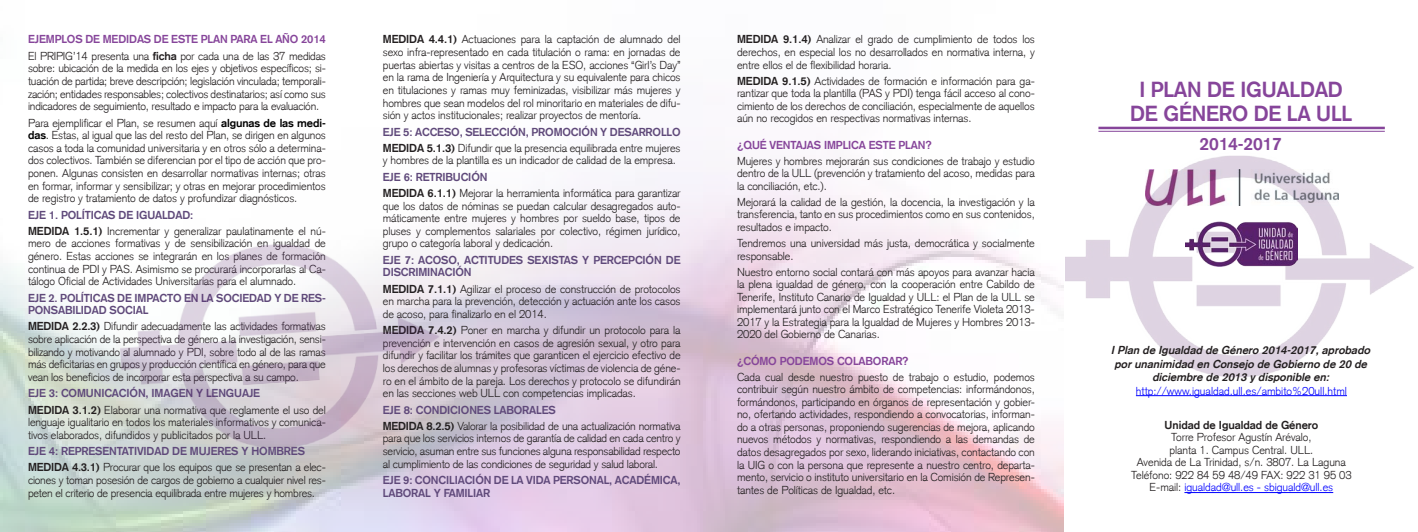
<style>
.page{position:relative;width:1418px;height:532px;background:#fff}
.page>*{position:absolute;margin:0;border:0;box-sizing:border-box;transform-origin:0 0}
.t1{font:700 21.25px "Basic Commercial LT";letter-spacing:-.01em;color:#86459a}
.t2{font:700 17.5px "Basic Commercial LT";letter-spacing:-.01em;color:#86459a}
.t3{font:300 11.25px/12.6px "Basic Commercial LT";letter-spacing:-.01em;color:#231f20;text-align:justify}
.t4{font:700 11.25px/12.6px "Basic Commercial LT";letter-spacing:-.01em;color:#5f497a}
.t5{font:italic 700 11.25px/13.5px "Basic Commercial LT";color:#231f20;text-align:center}
.t6{font:700 11.25px "Basic Commercial LT";letter-spacing:-.01em;color:#86459a}
.t7{font:300 11.25px "Basic Commercial LT";color:#00f}
.t8{font:700 11.25px "Basic Commercial LT";letter-spacing:-.005em;color:#231f20}
.s1{font-weight:700}
.s2{font-weight:700;color:#000}
.s3{color:#000}
.s4{color:#231f20}
</style>
<div class="page">
<img style="left:0;top:170px;width:1063px;height:361px">
<img style="left:1065px;top:155px;width:349px;height:223px">
<hr style="left:1135px;top:395px;width:211px;height:1px;background:#00f">
<hr style="left:1184px;top:492px;width:149px;height:1px;background:#00f">
<img style="left:1185px;top:221px;width:112px;height:45px">
<img style="left:1145px;top:169px;width:193px;height:37px">
<hr style="left:1098px;top:127px;width:286px;height:2px;background:#86459a">
<hr style="left:1098px;top:131px;width:286px;height:1px;background:#86459a">
<img style="left:114px;top:231px;width:339px;height:230px">
<p class="t6" style="left:28px;top:33px;width:299px">EJEMPLOS DE MEDIDAS DE ESTE PLAN PARA EL AÑO 2014</p>
<p class="t3" style="left:28px;top:49px;width:299px">El PRIPIG’14 presenta una <span class="s1">ficha</span> por cada una de las 37 medidas sobre: ubicación de la medida en los ejes y objetivos específicos; si&shy;tuación de partida; breve descripción; legislación vinculada; temporali&shy;zación; entidades responsables; colectivos destinatarios; así como sus indicadores de seguimiento, resultado e impacto para la evaluación.</p>
<p class="t3" style="left:28px;top:116px;width:299px">Para ejemplificar el Plan, se resumen aquí <span class="s2">algunas de las medi&shy;das</span><span class="s3">.</span> Estas, al igual que las del resto del Plan, se dirigen en algunos casos a toda la comunidad universitaria y en otros sólo a determina&shy;dos colectivos. También se diferencian por el tipo de acción que pro&shy;ponen. Algunas consisten en desarrollar normativas internas; otras en formar, informar y sensibilizar; y otras en mejorar procedimientos de registro y tratamiento de datos y profundizar diagnósticos.</p>
<p class="t4" style="left:28px;top:208px;width:167px">EJE 1. POLÍTICAS DE IGUALDAD:</p>
<p class="t3" style="left:28px;top:224px;width:299px"><span class="s1">MEDIDA 1.5.1)</span> Incrementar y generalizar paulatinamente el nú&shy;mero de acciones formativas y de sensibilización en igualdad de género. Estas acciones se integrarán en los planes de formación continua de PDI y PAS. Asimismo se procurará incorporarlas al Ca&shy;tálogo Oficial de Actividades Universitarias para el alumnado.</p>
<p class="t4" style="left:28px;top:291px;width:299px">EJE 2. POLÍTICAS DE IMPACTO EN LA SOCIEDAD Y DE RES-<br>PONSABILIDAD SOCIAL</p>
<p class="t3" style="left:28px;top:320px;width:299px"><span class="s1">MEDIDA 2.2.3)</span> Difundir adecuadamente las actividades formativas sobre aplicación de la perspectiva de género a la investigación, sensi&shy;bilizando y motivando al alumnado y PDI, sobre todo al de las ramas más deficitarias en grupos y producción científica en género, para que vean los beneficios de incorporar esta perspectiva a su campo.</p>
<p class="t4" style="left:28px;top:387px;width:233px">EJE 3: COMUNICACIÓN, IMAGEN Y LENGUAJE</p>
<p class="t3" style="left:28px;top:403px;width:299px"><span class="s1">MEDIDA 3.1.2)</span> Elaborar una normativa que reglamente el uso del lenguaje igualitario en todos los materiales informativos y comunica&shy;tivos elaborados, difundidos y publicitados por la ULL.</p>
<p class="t4" style="left:28px;top:444px;width:278px">EJE 4: REPRESENTATIVIDAD DE MUJERES Y HOMBRES</p>
<p class="t3" style="left:28px;top:461px;width:299px"><span class="s1">MEDIDA 4.3.1)</span> Procurar que los equipos que se presentan a elec&shy;ciones y toman posesión de cargos de gobierno a cualquier nivel res&shy;peten el criterio de presencia equilibrada entre mujeres y hombres.</p>
<p class="t3" style="left:383px;top:33px;width:299px"><span class="s1">MEDIDA 4.4.1)</span> Actuaciones para la captación de alumnado del sexo infra-representado en cada titulación o rama: en jornadas de puertas abiertas y visitas a centros de la ESO, acciones “Girl’s Day” en la rama de Ingeniería y Arquitectura y su equivalente para chicos en titulaciones y ramas muy feminizadas, visibilizar más mujeres y hombres que sean modelos del rol minoritario en materiales de difu&shy;sión y actos institucionales; realizar proyectos de mentoría.</p>
<p class="t4" style="left:383px;top:125px;width:299px">EJE 5: ACCESO, SELECCIÓN, PROMOCIÓN Y DESARROLLO</p>
<p class="t3" style="left:383px;top:142px;width:299px"><span class="s1">MEDIDA 5.1.3)</span> Difundir que la presencia equilibrada entre mujeres y hombres de la plantilla es un indicador de calidad de la empresa.</p>
<p class="t4" style="left:383px;top:170px;width:106px">EJE 6: RETRIBUCIÓN</p>
<p class="t3" style="left:383px;top:187px;width:299px"><span class="s1">MEDIDA 6.1.1)</span> Mejorar la herramienta informática para garantizar que los datos de nóminas se puedan calcular desagregados auto&shy;máticamente entre mujeres y hombres por sueldo base, tipos de pluses y complementos salariales por colectivo, régimen jurídico, grupo o categoría laboral y dedicación.</p>
<p class="t4" style="left:383px;top:253px;width:299px">EJE 7: ACOSO, ACTITUDES SEXISTAS Y PERCEPCIÓN DE<br>DISCRIMINACIÓN</p>
<p class="t3" style="left:383px;top:282px;width:299px"><span class="s1">MEDIDA 7.1.1)</span> Agilizar el proceso de construcción de protocolos en marcha para la prevención, detección y actuación ante los casos de acoso, para finalizarlo en el 2014.</p>
<p class="t3" style="left:383px;top:324px;width:299px"><span class="s1">MEDIDA 7.4.2)</span> Poner en marcha y difundir un protocolo para la prevención e intervención en casos de agresión sexual, y otro para difundir y facilitar los trámites que garanticen el ejercicio efectivo de los derechos de alumnas y profesoras víctimas de violencia de géne&shy;ro en el ámbito de la pareja. Los derechos y protocolo se difundirán en las secciones web ULL con competencias implicadas.</p>
<p class="t4" style="left:383px;top:403px;width:174px">EJE 8: CONDICIONES LABORALES</p>
<p class="t3" style="left:383px;top:419px;width:299px"><span class="s1">MEDIDA 8.2.5)</span> Valorar la posibilidad de una actualización normativa para que los servicios internos de garantía de calidad en cada centro y servicio, asuman entre sus funciones alguna responsabilidad respecto al cumplimiento de las condiciones de seguridad y salud laboral.</p>
<p class="t4" style="left:383px;top:473px;width:299px">EJE 9: CONCILIACIÓN DE LA VIDA PERSONAL, ACADÉMICA,<br>LABORAL Y FAMILIAR</p>
<p class="t3" style="left:737px;top:33px;width:299px"><span class="s1">MEDIDA 9.1.4)</span> Analizar el grado de cumplimiento de todos los derechos, en especial los no desarrollados en normativa interna, y entre ellos el de flexibilidad horaria.</p>
<p class="t3" style="left:737px;top:74px;width:299px"><span class="s1">MEDIDA 9.1.5)</span> Actividades de formación e información para ga&shy;rantizar que toda la plantilla (PAS y PDI) tenga fácil acceso al cono&shy;cimiento de los derechos de conciliación, especialmente de aquellos aún no recogidos en respectivas normativas internas.</p>
<p class="t6" style="left:737px;top:138px;width:196px">¿QUÉ VENTAJAS IMPLICA ESTE PLAN?</p>
<p class="t3" style="left:737px;top:155px;width:299px">Mujeres y hombres mejorarán sus condiciones de trabajo y estudio dentro de la ULL (prevención y tratamiento del acoso, medidas para la conciliación, etc.).</p>
<p class="t3" style="left:737px;top:196px;width:299px">Mejorará la calidad de la gestión, la docencia, la investigación y la transferencia, tanto en sus procedimientos como en sus contenidos, resultados e impacto.</p>
<p class="t3" style="left:737px;top:237px;width:299px">Tendremos una universidad más justa, democrática y socialmente responsable.</p>
<p class="t3" style="left:737px;top:265px;width:299px">Nuestro entorno social contará con más apoyos para avanzar hacia la plena igualdad de género, con la cooperación entre Cabildo de Tenerife, Instituto Canario de Igualdad y ULL: el Plan de la ULL se implementará junto con el Marco Estratégico Tenerife Violeta 2013- 2017 y la Estrategia para la Igualdad de Mujeres y Hombres 2013- 2020 del Gobierno de Canarias.</p>
<p class="t6" style="left:737px;top:354px;width:173px">¿CÓMO PODEMOS COLABORAR?</p>
<p class="t3" style="left:737px;top:370px;width:299px">Cada cual desde nuestro puesto de trabajo o estudio, podemos contribuir según nuestro ámbito de competencias: informándonos, formándonos, participando en órganos de representación y gobier&shy;no, ofertando actividades, respondiendo a convocatorias, informan&shy;do a otras personas, proponiendo sugerencias de mejora, aplicando nuevos métodos y normativas, respondiendo a las demandas de datos desagregados por sexo, liderando iniciativas, contactando con la UIG o con la persona que represente a nuestro centro, departa&shy;mento, servicio o instituto universitario en la Comisión de Represen&shy;tantes de Políticas de Igualdad, etc.</p>
<p class="t1" style="left:1139px;top:77px;width:205px">I PLAN DE IGUALDAD</p>
<p class="t1" style="left:1130px;top:101px;width:223px">DE GÉNERO DE LA ULL</p>
<p class="t2" style="left:1199px;top:133px;width:84px">2014-2017</p>
<p class="t5" style="left:1111px;top:343px;width:260px">I Plan de Igualdad de Género 2014-2017, aprobado por unanimidad en Consejo de Gobierno de 20 de diciembre de 2013 y disponible en:</p>
<p class="t7" style="left:1135px;top:384px;width:212px">http://www.igualdad.ull.es/ambito%20ull.html</p>
<p class="t8" style="left:1164px;top:418px;width:155px">Unidad de Igualdad de Género</p>
<p class="t3" style="left:1171px;top:431px;width:142px">Torre Profesor Agustín Arévalo,</p>
<p class="t3" style="left:1169px;top:443px;width:145px">planta 1. Campus Central. ULL.</p>
<p class="t3" style="left:1136px;top:456px;width:210px">Avenida de La Trinidad, s/n. 3807. La Laguna</p>
<p class="t3" style="left:1131px;top:468px;width:222px">Teléfono: 922 84 59 48/49 FAX: 922 31 95 03</p>
<p class="t7" style="left:1149px;top:480px;width:185px"><span class="s4">E-mail:</span> igualdad@ull.es - sbiguald@ull.es</p>
</div>
